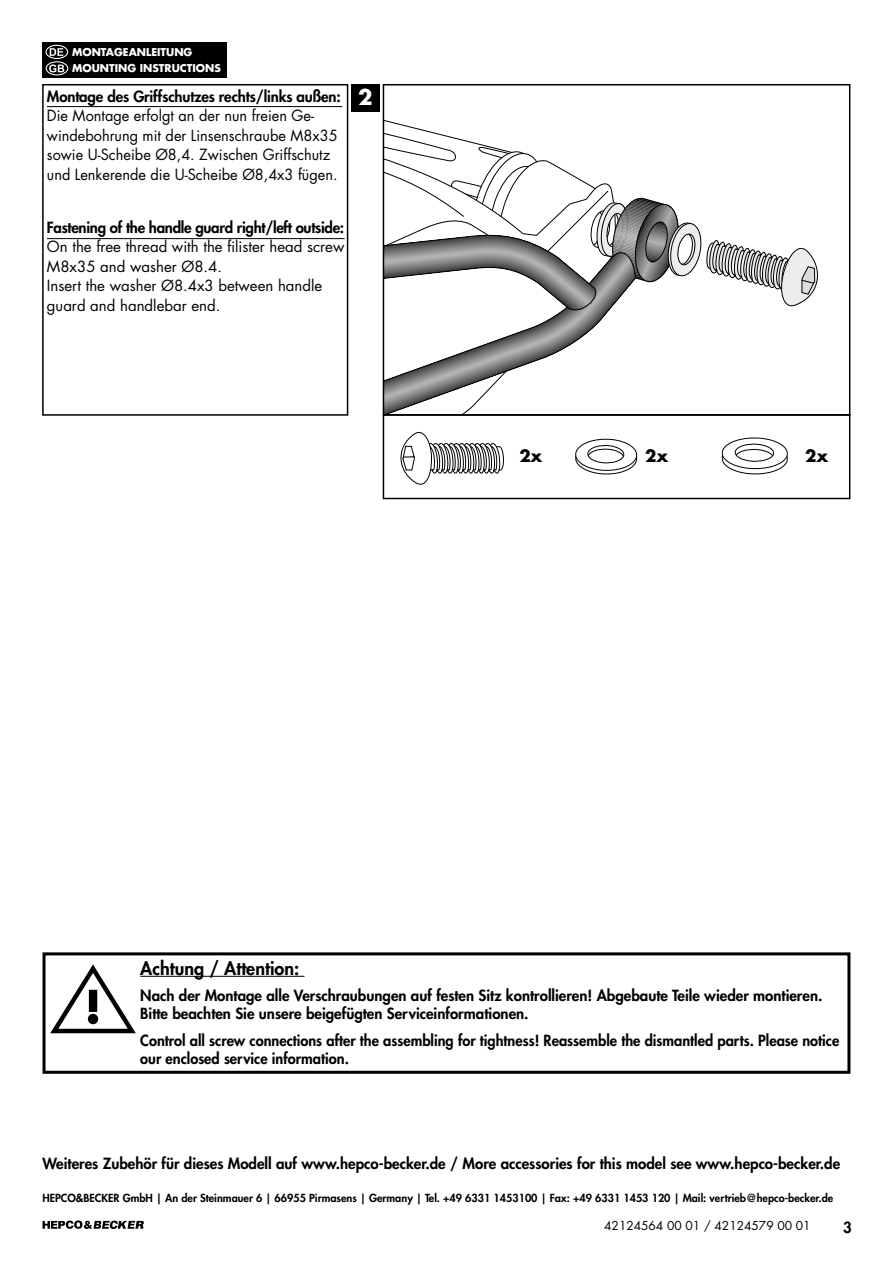
<style>
.page{position:relative;width:893px;height:1263px;background:#fff}
.page>*{position:absolute;margin:0;border:0;box-sizing:border-box;transform-origin:0 0}
.t1{font:700 21px "Futura Std";color:#fff}
.t2{font:800 18px "Futura Std";color:#000}
.t3{font:700 16.5px "Futura Std";color:#000}
.t4{font:800 15px/18px "Futura Std";color:#000}
.t5{font:15px/19.5px "Futura Std";color:#000}
.t6{font:800 15px "Futura Std";letter-spacing:-.02em;color:#000}
.t7{font:12px "Futura Std";color:#000}
.t8{font:800 10.8px "Futura Std";color:#000}
.t9{font:700 10.5px/16.5px "Futura Std";color:#fff}
</style>
<div class="page">
<svg style="left:43px;top:1220px;width:101px;height:9px"></svg>
<div style="left:42px;top:84px;width:306px;height:332px;border:2px solid #000"></div>
<svg style="left:386px;top:120px;width:432px;height:293px"></svg>
<div style="left:383px;top:84px;width:467px;height:332px;border:2px solid #000"></div>
<div style="left:383px;top:414px;width:467px;height:85px;border:2px solid #000"></div>
<div style="left:43px;top:43px;width:184px;height:35px;background:#000"></div>
<svg style="left:50px;top:48px;width:13px;height:8px"></svg>
<div style="left:45px;top:45px;width:23px;height:14px;border:1px solid #fff;border-radius:50%"></div>
<svg style="left:49px;top:64px;width:15px;height:8px"></svg>
<div style="left:46px;top:61px;width:22px;height:14px;border:1px solid #fff;border-radius:50%"></div>
<div style="left:351px;top:84px;width:29px;height:28px;background:#000"></div>
<svg style="left:575px;top:438px;width:63px;height:37px"></svg>
<hr style="left:47px;top:106px;width:295px;height:1px;background:#000">
<hr style="left:47px;top:238px;width:298px;height:1px;background:#000">
<svg style="left:400px;top:431px;width:104px;height:54px"></svg>
<svg style="left:721px;top:437px;width:67px;height:38px"></svg>
<hr style="left:140px;top:976px;width:165px;height:1px;background:#000">
<div style="left:43px;top:952px;width:807px;height:122px;border:3px solid #000"></div>
<svg style="left:46px;top:962px;width:90px;height:73px"></svg>
<p class="t9" style="left:72px;top:43px;width:150px">MONTAGEANLEITUNG<br>MOUNTING INSTRUCTIONS</p>
<p class="t4" style="left:47px;top:87px;width:295px">Montage des Griffschutzes rechts/links außen:</p>
<p class="t5" style="left:47px;top:106px;width:292px">Die Montage erfolgt an der nun freien Ge&shy;windebohrung mit der Linsenschraube M8x35 sowie U-Scheibe Ø8,4. Zwischen Griffschutz und Lenkerende die U-Scheibe Ø8,4x3 fügen.</p>
<p class="t6" style="left:47px;top:218px;width:299px">Fastening of the handle guard right/left outside:</p>
<p class="t5" style="left:47px;top:237px;width:299px">On the free thread with the filister head screw M8x35 and washer Ø8.4.<br>Insert the washer Ø8.4x3 between handle guard and handlebar end.</p>
<h1 class="t1" style="left:358px;top:83px;width:16px">2</h1>
<p class="t3" style="left:519px;top:445px;width:25px">2x</p>
<p class="t3" style="left:645px;top:445px;width:25px">2x</p>
<p class="t3" style="left:805px;top:445px;width:25px">2x</p>
<p class="t2" style="left:140px;top:956px;width:161px">Achtung / Attention:</p>
<p class="t4" style="left:140px;top:986px;width:684px">Nach der Montage alle Verschraubungen auf festen Sitz kontrollieren! Abgebaute Teile wieder montieren.<br>Bitte beachten Sie unsere beigefügten Serviceinformationen.</p>
<p class="t4" style="left:140px;top:1031px;width:700px">Control all screw connections after the assembling for tightness! Reassemble the dismantled parts. Please notice our enclosed service information.</p>
<p class="t4" style="left:43px;top:1154px;width:799px">Weiteres Zubehör für dieses Modell auf www.hepco-becker.de / More accessories for this model see www.hepco-becker.de</p>
<p class="t8" style="left:43px;top:1191px;width:792px">HEPCO&amp;BECKER GmbH | An der Steinmauer 6 | 66955 Pirmasens | Germany | Tel. +49 6331 1453100 | Fax: +49 6331 1453 120 | Mail: vertrieb@hepco-becker.de</p>
<p class="t7" style="left:604px;top:1218px;width:208px">42124564 00 01 / 42124579 00 01</p>
<p class="t4" style="left:843px;top:1218px;width:10px">3</p>
</div>
